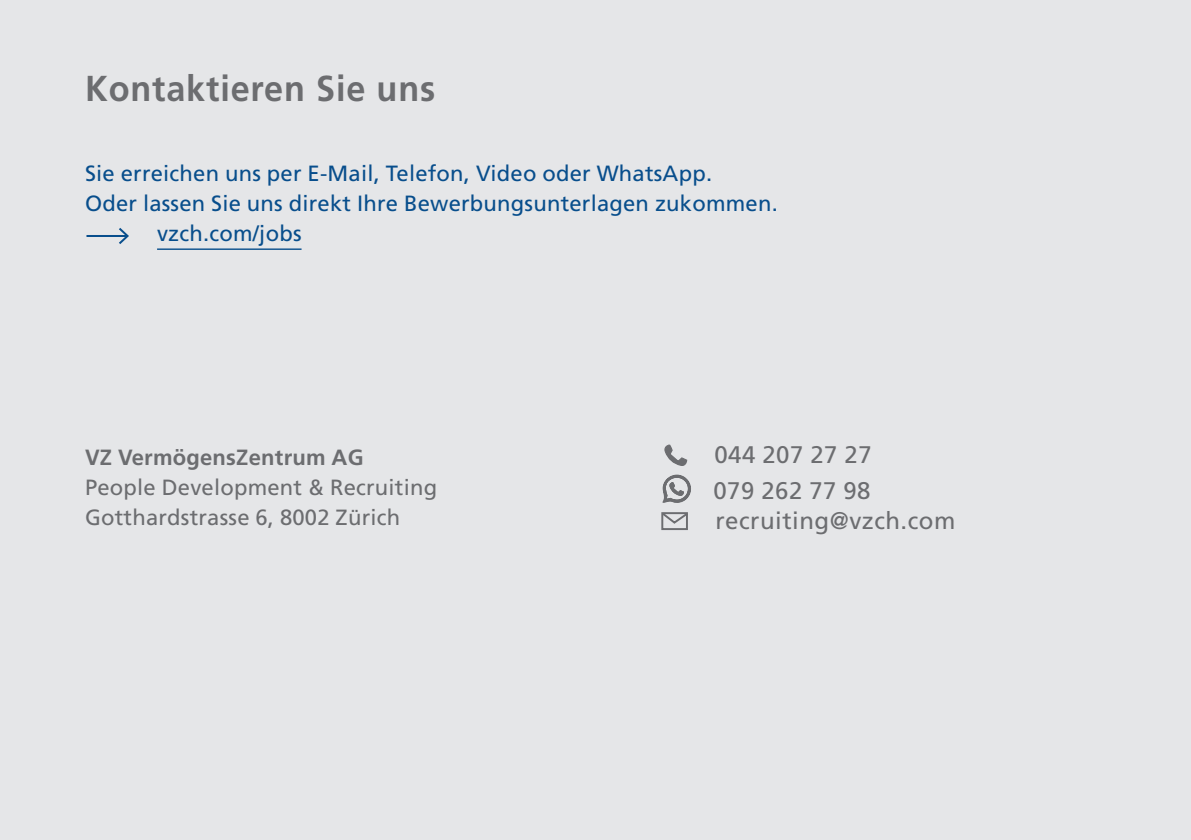
<style>
.page{position:relative;width:1191px;height:840px;background:#fff}
.page>*{position:absolute;margin:0;border:0;box-sizing:border-box;transform-origin:0 0}
.t1{font:700 36px "Frutiger LT";letter-spacing:.025em;color:#6c6d70;scale:.95 1}
.t2{font:24px/35.4px "Frutiger LT";letter-spacing:.02em;color:#6c6d70}
.t3{font:22px "Frutiger LT";letter-spacing:.01em;color:#084e8c}
.t4{font:22px/30px "Frutiger LT";letter-spacing:.01em;color:#6c6d70}
.t5{font:700 22px "Frutiger LT";letter-spacing:.01em;color:#6c6d70}
</style>
<div class="page">
<div style="left:0;top:0;width:1191px;height:839px;background:#e5e6e8"></div>
<hr style="left:157px;top:248px;width:144px;height:2px;background:#084e8c">
<div style="left:661px;top:512px;width:27px;height:17px;border:2px solid #6c6d70"></div>
<svg style="left:664px;top:444px;width:24px;height:22px"></svg>
<svg style="left:661px;top:474px;width:30px;height:50px"></svg>
<hr style="left:86px;top:235px;width:42px;height:2px;background:#084e8c">
<svg style="left:119px;top:228px;width:10px;height:16px"></svg>
<h1 class="t1" style="left:85px;top:67px;width:370px">Kontaktieren Sie uns</h1>
<p class="t3" style="left:85px;top:160px;width:628px">Sie erreichen uns per E-Mail, Telefon, Video oder WhatsApp.</p>
<p class="t3" style="left:85px;top:190px;width:694px">Oder lassen Sie uns direkt Ihre Bewerbungsunterlagen zukommen.</p>
<p class="t3" style="left:157px;top:220px;width:146px">vzch.com/jobs</p>
<p class="t5" style="left:85px;top:444px;width:280px">VZ VermögensZentrum AG</p>
<p class="t4" style="left:85px;top:472px;width:353px">People Development &amp; Recruiting<br>Gotthardstrasse 6, 8002 Zürich</p>
<p class="t2" style="left:713px;top:437px;width:160px">044 207 27 27<br>079 262 77 98</p>
<p class="t2" style="left:715px;top:503px;width:241px">recruiting@vzch.com</p>
</div>
